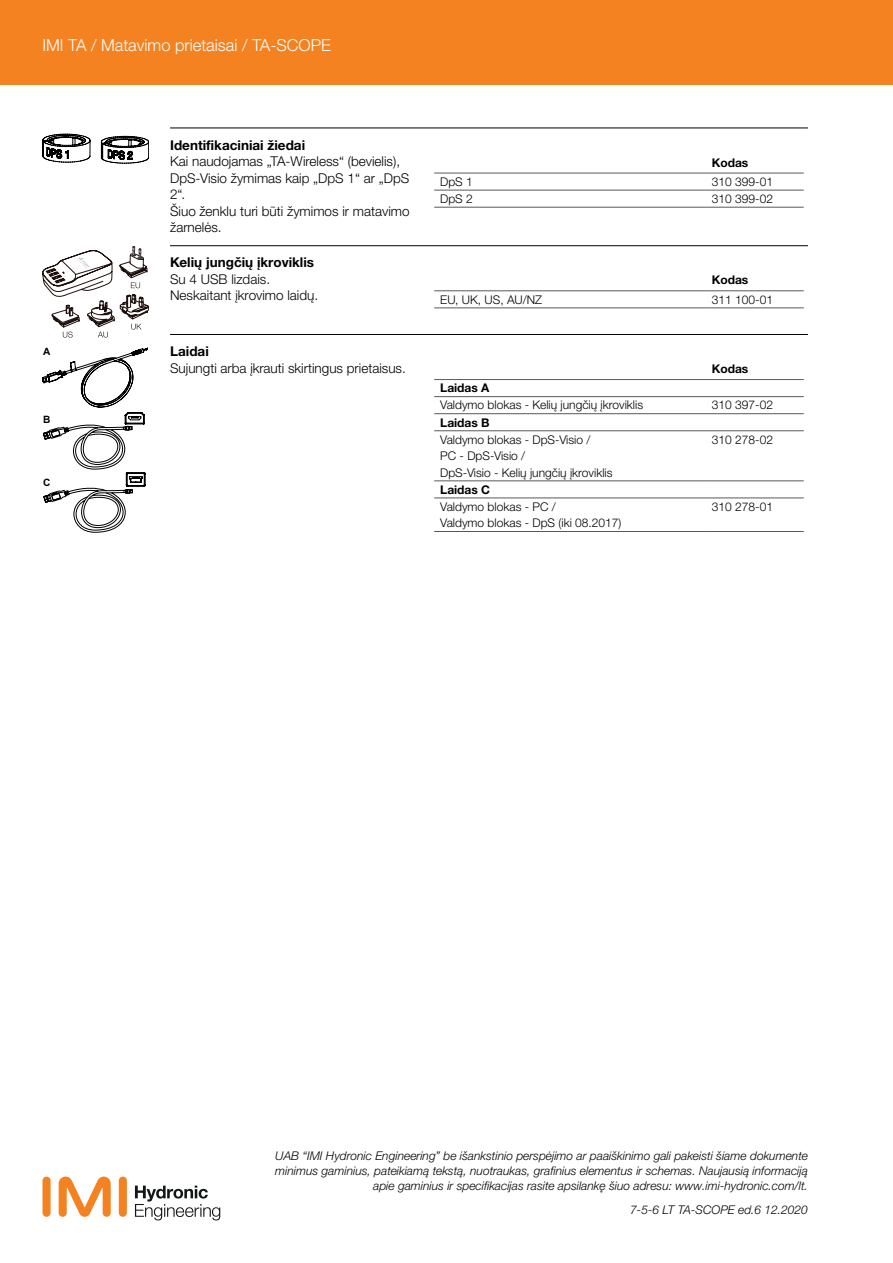
<style>
.page{position:relative;width:893px;height:1263px;background:#fff}
.page>*{position:absolute;margin:0;border:0;box-sizing:border-box;transform-origin:0 0}
.t1{font:300 16.5px "Helvetica Neue LTW1 G";color:#fff}
.t2{font:300 13.5px/16.5px "Helvetica Neue LTW1 G";color:#000}
.t3{font:700 13.5px "Helvetica Neue LTW1 G";color:#000}
.t4{font:italic 300 12px/15px "Helvetica Neue LTW1 G";color:#000;text-align:right}
.t5{font:300 12px/16.5px "Helvetica Neue LTW1 G";color:#000}
.t6{font:700 12px "Helvetica Neue LTW1 G";color:#000}
.t7{font:700 10.2px "Arial";color:#000}
</style>
<div class="page">
<div style="left:119px;top:1176px;width:8px;height:41px;background:#f58220;border-radius:4px"></div>
<div style="left:43px;top:1176px;width:8px;height:41px;background:#f58220;border-radius:4px"></div>
<svg style="left:59px;top:1176px;width:52px;height:41px"></svg>
<svg style="left:135px;top:1185px;width:85px;height:35px"></svg>
<div style="left:0;top:0;width:893px;height:85px;background:#f58220"></div>
<hr style="left:170px;top:128px;width:638px;height:1px;background:#000">
<hr style="left:434px;top:173px;width:272px;height:1px;background:#58595b">
<hr style="left:706px;top:173px;width:98px;height:1px;background:#58595b">
<hr style="left:434px;top:190px;width:272px;height:1px;background:#58595b">
<hr style="left:434px;top:207px;width:272px;height:1px;background:#58595b">
<hr style="left:706px;top:190px;width:98px;height:1px;background:#58595b">
<hr style="left:706px;top:207px;width:98px;height:1px;background:#58595b">
<hr style="left:170px;top:245px;width:638px;height:1px;background:#000">
<hr style="left:434px;top:290px;width:272px;height:1px;background:#58595b">
<hr style="left:434px;top:308px;width:272px;height:1px;background:#58595b">
<hr style="left:706px;top:290px;width:98px;height:1px;background:#58595b">
<hr style="left:706px;top:308px;width:98px;height:1px;background:#58595b">
<hr style="left:170px;top:334px;width:638px;height:1px;background:#000">
<hr style="left:434px;top:379px;width:272px;height:1px;background:#58595b">
<hr style="left:706px;top:379px;width:98px;height:1px;background:#58595b">
<hr style="left:434px;top:396px;width:272px;height:1px;background:#58595b">
<hr style="left:706px;top:396px;width:98px;height:1px;background:#58595b">
<hr style="left:434px;top:413px;width:272px;height:1px;background:#58595b">
<hr style="left:706px;top:413px;width:98px;height:1px;background:#58595b">
<hr style="left:434px;top:430px;width:272px;height:1px;background:#58595b">
<hr style="left:706px;top:430px;width:98px;height:1px;background:#58595b">
<hr style="left:434px;top:481px;width:272px;height:1px;background:#58595b">
<hr style="left:706px;top:481px;width:98px;height:1px;background:#58595b">
<hr style="left:434px;top:498px;width:272px;height:1px;background:#58595b">
<hr style="left:434px;top:531px;width:272px;height:1px;background:#58595b">
<hr style="left:706px;top:498px;width:98px;height:1px;background:#58595b">
<hr style="left:706px;top:531px;width:98px;height:1px;background:#58595b">
<svg style="left:43px;top:246px;width:106px;height:92px"></svg>
<svg style="left:43px;top:348px;width:105px;height:184px"></svg>
<svg style="left:43px;top:134px;width:106px;height:29px"></svg>
<h1 class="t1" style="left:43px;top:35px;width:290px">IMI TA / Matavimo prietaisai / TA-SCOPE</h1>
<p class="t3" style="left:170px;top:136px;width:137px">Identifikaciniai žiedai</p>
<p class="t2" style="left:170px;top:153px;width:241px">Kai naudojamas „TA-Wireless“ (bevielis),<br>DpS-Visio žymimas kaip „DpS 1“ ar „DpS<br>2“.<br>Šiuo ženklu turi būti žymimos ir matavimo žarnelės.</p>
<p class="t6" style="left:712px;top:155px;width:38px">Kodas</p>
<p class="t5" style="left:440px;top:173px;width:34px">DpS 1</p>
<p class="t5" style="left:712px;top:173px;width:63px">310 399-01</p>
<p class="t5" style="left:440px;top:190px;width:34px">DpS 2</p>
<p class="t5" style="left:712px;top:190px;width:63px">310 399-02</p>
<p class="t7" style="left:43px;top:345px;width:9px">A</p>
<p class="t7" style="left:43px;top:413px;width:9px">B</p>
<p class="t7" style="left:43px;top:476px;width:9px">C</p>
<p class="t3" style="left:170px;top:254px;width:146px">Kelių jungčių įkroviklis</p>
<p class="t2" style="left:170px;top:271px;width:150px">Su 4 USB lizdais.<br>Neskaitant įkrovimo laidų.</p>
<p class="t6" style="left:712px;top:273px;width:38px">Kodas</p>
<p class="t5" style="left:440px;top:291px;width:103px">EU, UK, US, AU/NZ</p>
<p class="t5" style="left:712px;top:291px;width:63px">311 100-01</p>
<p class="t3" style="left:170px;top:343px;width:40px">Laidai</p>
<p class="t2" style="left:170px;top:359px;width:237px">Sujungti arba įkrauti skirtingus prietaisus.</p>
<p class="t6" style="left:712px;top:361px;width:38px">Kodas</p>
<p class="t6" style="left:440px;top:381px;width:51px">Laidas A</p>
<p class="t5" style="left:440px;top:397px;width:204px">Valdymo blokas - Kelių jungčių įkroviklis</p>
<p class="t5" style="left:712px;top:397px;width:63px">310 397-02</p>
<p class="t6" style="left:440px;top:415px;width:51px">Laidas B</p>
<p class="t5" style="left:440px;top:431px;width:174px">Valdymo blokas - DpS-Visio /<br>PC - DpS-Visio /<br>DpS-Visio - Kelių jungčių įkroviklis</p>
<p class="t5" style="left:712px;top:431px;width:63px">310 278-02</p>
<p class="t6" style="left:440px;top:482px;width:51px">Laidas C</p>
<p class="t5" style="left:440px;top:498px;width:183px">Valdymo blokas - PC /<br>Valdymo blokas - DpS (iki 08.2017)</p>
<p class="t5" style="left:712px;top:498px;width:63px">310 278-01</p>
<p class="t4" style="left:275px;top:1148px;width:534px">UAB “IMI Hydronic Engineering” be išankstinio perspėjimo ar paaiškinimo gali pakeisti šiame dokumente minimus gaminius, pateikiamą tekstą, nuotraukas, grafinius elementus ir schemas. Naujausią informaciją apie gaminius ir specifikacijas rasite apsilankę šiuo adresu: www.imi-hydronic.com/lt.</p>
<p class="t4" style="left:630px;top:1202px;width:179px">7-5-6 LT TA-SCOPE ed.6 12.2020</p>
</div>
